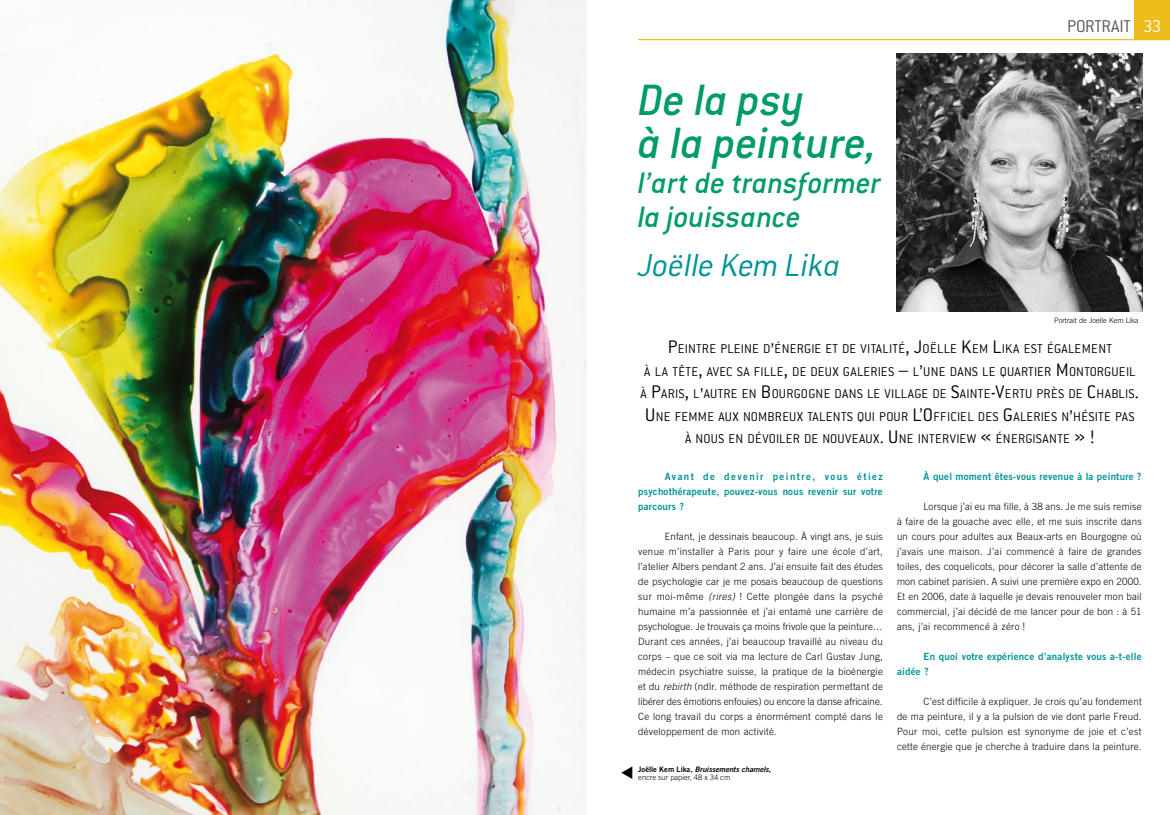
<style>
.page{position:relative;width:1170px;height:815px;background:#fff}
.page>*{position:absolute;margin:0;border:0;box-sizing:border-box;transform-origin:0 0}
.t1{font:italic 500 48.25px "Conduit ITC";letter-spacing:-.005em;color:#009b69}
.t2{font:italic 300 35px "Conduit ITC";letter-spacing:-.005em;color:#009396}
.t3{font:italic 500 32.5px "Conduit ITC";color:#009b69}
.t4{font:300 18.75px "Conduit ITC";letter-spacing:-.01em;color:#565853}
.t5{font:300 18.75px "Conduit ITC";color:#fff}
.t6{font:300 14px/22.5px "Conduit ITC";letter-spacing:.025em;color:#000;text-align:center}
.TEXTE_article{font:300 10px/15px "Trade Gothic";letter-spacing:.025em;color:#000;text-align:justify}
.TEXTE_article-2{font:10px/15px "Trade Gothic Bold Two";letter-spacing:.025em;color:#009396;text-align:justify}
.t7{font:300 7.5px "Trade Gothic";color:#000}
.t8{font:italic 7.5px "Trade Gothic Bold Two";color:#000}
.s1{font-size:20px}
.s2{font-style:italic}
.s3{font-style:normal}
</style>
<div class="page">
<img style="left:0;top:0;width:586px;height:815px">
<div style="left:1134px;top:0;width:35px;height:39px;background:#eebd1a"></div>
<hr style="left:638px;top:39px;width:531px;height:1px;background:#eebd1a">
<img style="left:896px;top:53px;width:246px;height:259px">
<p class="t1" style="left:638px;top:73px;width:168px">De la psy</p>
<p class="t1" style="left:638px;top:115px;width:240px">à la peinture,</p>
<p class="t3" style="left:638px;top:164px;width:244px">l’art de transformer</p>
<p class="t3" style="left:638px;top:199px;width:164px">la jouissance</p>
<p class="t2" style="left:638px;top:246px;width:204px">Joëlle Kem Lika</p>
<p class="t4" style="left:1066px;top:16px;width:65px">PORTRAIT</p>
<p class="t5" style="left:1142px;top:16px;width:20px">33</p>
<p class="t7" style="left:1053px;top:316px;width:86px">Portrait de Joelle Kem Lika</p>
<p class="t6" style="left:640px;top:338px;width:500px"><span class="s1">P</span>EINTRE PLEINE D<span class="s1">’</span>ÉNERGIE ET DE VITALITÉ<span class="s1">, J</span>OËLLE <span class="s1">K</span>EM <span class="s1">L</span>IKA EST ÉGALEMENT<br>À LA TÊTE<span class="s1">,</span> AVEC SA FILLE<span class="s1">,</span> DE DEUX GALERIES <span class="s1">–</span> L<span class="s1">’</span>UNE DANS LE QUARTIER <span class="s1">M</span> ONTORGUEIL À <span class="s1">P</span>ARIS<span class="s1">,</span> L<span class="s1">’</span>AUTRE EN <span class="s1">B</span>OURGOGNE DANS LE VILLAGE DE <span class="s1">S</span>AINTE<span class="s1">-V</span>ERTU PRÈS DE <span class="s1">C</span>HABLIS<span class="s1">.<br>U</span> NE FEMME AUX NOMBREUX TALENTS QUI POUR <span class="s1">L’O</span> FFICIEL DES <span class="s1">G</span>ALERIES N<span class="s1">’</span>HÉSITE PAS À NOUS EN DÉVOILER DE NOUVEAUX<span class="s1">. U</span> NE INTERVIEW <span class="s1">«</span> ÉNERGISANTE <span class="s1">» !</span></p>
<p class="TEXTE_article-2" style="left:638px;top:469px;width:246px;text-indent:27px">Avant de devenir peintre, vous étiez psychothérapeute, pouvez-vous nous revenir sur votre parcours ?</p>
<p class="TEXTE_article" style="left:638px;top:529px;width:246px;text-indent:27px">Enfant, je dessinais beaucoup. À vingt ans, je suis venue m’installer à Paris pour y faire une école d’art, l’atelier Albers pendant 2 ans. J’ai ensuite fait des études de psychologie car je me posais beaucoup de questions sur moi-même <span class="s2">(rires)</span> ! Cette plongée dans la psyché humaine m’a passionnée et j’ai entamé une carrière de psychologue. Je trouvais ça moins frivole que la peinture… Durant ces années, j’ai beaucoup travaillé au niveau du corps – que ce soit via ma lecture de Carl Gustav Jung, médecin psychiatre suisse, la pratique de la bioénergie et du <span class="s2">rebirth</span> (ndlr. méthode de respiration permettant de libérer des émotions enfouies) ou encore la danse africaine.<br>Ce long travail du corps a énormément compté dans le développement de mon activité.</p>
<p class="t8" style="left:638px;top:765px;width:134px"><span class="s3">Joëlle Kem Lika,</span> Bruissements charnels,</p>
<p class="t7" style="left:638px;top:773px;width:93px">encre sur papier, 48 x 34 cm</p>
<p class="TEXTE_article-2" style="left:923px;top:469px;width:219px">À quel moment êtes-vous revenue à la peinture ?</p>
<p class="TEXTE_article" style="left:896px;top:499px;width:246px;text-indent:27px">Lorsque j’ai eu ma fille, à 38 ans. Je me suis remise à faire de la gouache avec elle, et me suis inscrite dans un cours pour adultes aux Beaux-arts en Bourgogne où j’avais une maison. J’ai commencé à faire de grandes toiles, des coquelicots, pour décorer la salle d’attente de mon cabinet parisien. A suivi une première expo en 2000.<br>Et en 2006, date à laquelle je devais renouveler mon bail commercial, j’ai décidé de me lancer pour de bon : à 51 ans, j’ai recommencé à zéro !</p>
<p class="TEXTE_article-2" style="left:896px;top:649px;width:246px;text-indent:27px">En quoi votre expérience d’analyste vous a-t-elle aidée ?</p>
<p class="TEXTE_article" style="left:896px;top:694px;width:246px;text-indent:27px">C’est difficile à expliquer. Je crois qu’au fondement de ma peinture, il y a la pulsion de vie dont parle Freud.<br>Pour moi, cette pulsion est synonyme de joie et c’est cette énergie que je cherche à traduire dans la peinture.</p>
</div>
